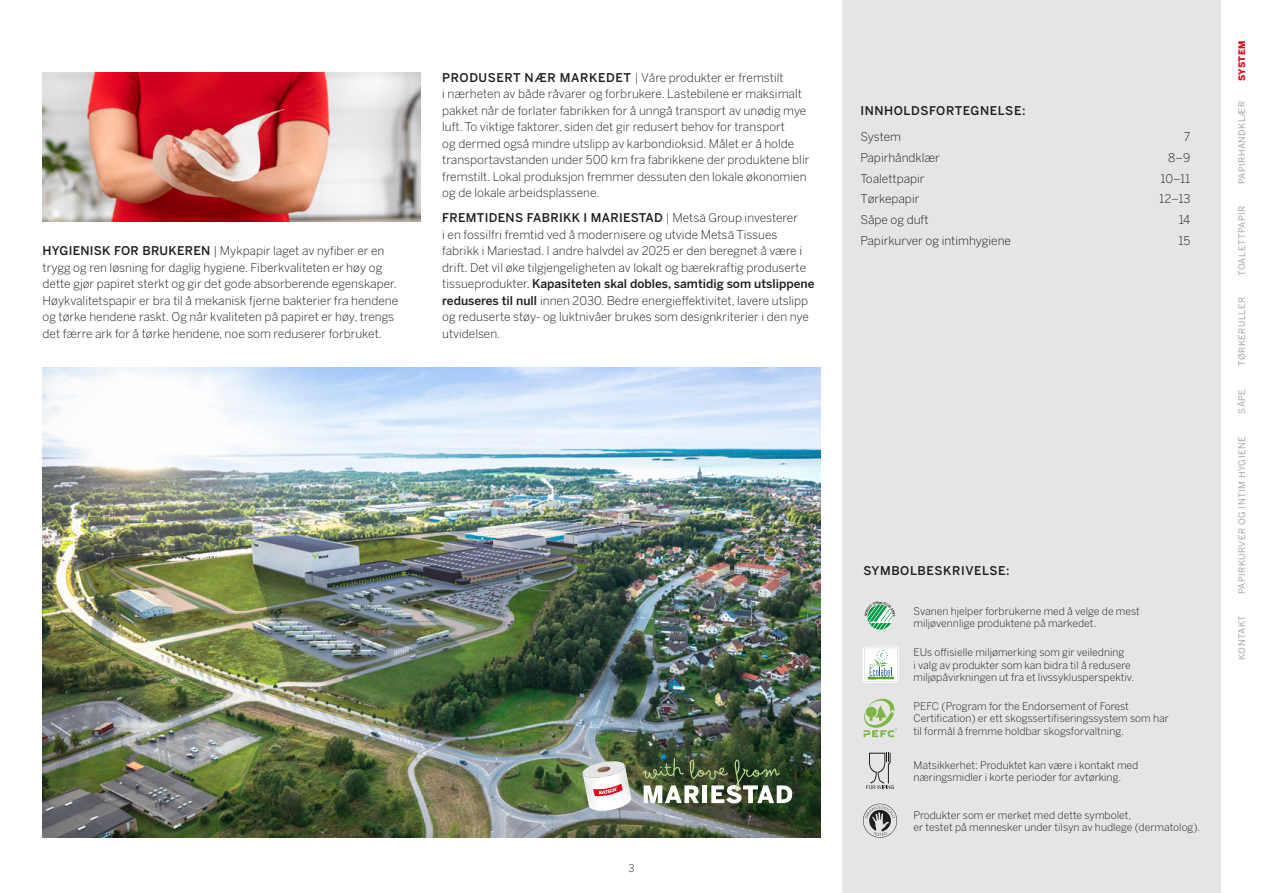
<style>
.page{position:relative;width:1263px;height:893px;background:#fff}
.page>*{position:absolute;margin:0;border:0;box-sizing:border-box;transform-origin:0 0}
.t1{font:300 12px/16.5px "Benton Sans";color:#1d1d1b}
.t2{font:500 12px "Benton Sans";letter-spacing:.05em;color:#1d1d1b}
.t3{font:300 10.5px/12.6px "Benton Sans";color:#1d1d1b}
.t4{font:9px "Benton Sans";letter-spacing:.05em;color:#a1a5a7}
.t5{font:900 9px "Benton Sans";letter-spacing:.03em;color:#dc0d1d}
.s1{font-weight:500}
</style>
<div class="page">
<img style="left:43px;top:368px;width:778px;height:470px">
<div style="left:842px;top:0;width:378px;height:893px;background:#e3e3e3"></div>
<img style="left:43px;top:72px;width:378px;height:150px">
<img style="left:643px;top:758px;width:149px;height:45px">
<svg style="left:583px;top:760px;width:48px;height:51px"></svg>
<svg style="left:866px;top:753px;width:28px;height:36px"></svg>
<svg style="left:863px;top:804px;width:34px;height:34px"></svg>
<div style="left:863px;top:646px;width:36px;height:37px;background:#e0e8f0;border-radius:2px"></div>
<svg style="left:865px;top:648px;width:32px;height:33px"></svg>
<svg style="left:863px;top:699px;width:34px;height:38px"></svg>
<svg style="left:867px;top:604px;width:26px;height:26px"></svg>
<p class="t1" style="left:43px;top:243px;width:357px"><span class="s1">HYGIENISK FOR BRUKEREN</span> | Mykpapir laget av nyfiber er en trygg og ren løsning for daglig hygiene. Fiberkvaliteten er høy og dette gjør papiret sterkt og gir det gode absorberende egenskaper.<br>Høykvalitetspapir er bra til å mekanisk fjerne bakterier fra hendene og tørke hendene raskt. Og når kvaliteten på papiret er høy, trengs det færre ark for å tørke hendene, noe som reduserer forbruket.</p>
<p class="t1" style="left:442px;top:69px;width:369px"><span class="s1">PRODUSERT NÆR MARKEDET</span> | Våre produkter er fremstilt<br>i nærheten av både råvarer og forbrukere. Lastebilene er maksimalt pakket når de forlater fabrikken for å unngå transport av unødig mye luft. To viktige faktorer, siden det gir redusert behov for transport<br>og dermed også mindre utslipp av karbondioksid. Målet er å holde transportavstanden under 500 km fra fabrikkene der produktene blir fremstilt. Lokal produksjon fremmer dessuten den lokale økonomien og de lokale arbeidsplassene.</p>
<p class="t1" style="left:442px;top:210px;width:374px"><span class="s1">FREMTIDENS FABRIKK I MARIESTAD</span> | Metsä Group investerer<br>i en fossilfri fremtid ved å modernisere og utvide Metsä Tissues fabrikk i Mariestad. I andre halvdel av 2025 er den beregnet å være i drift. Det vil øke tilgjengeligheten av lokalt og bærekraftig produserte tissueprodukter. <span class="s1">Kapasiteten skal dobles, samtidig som utslippene reduseres til null</span> innen 2030. Bedre energieffektivitet, lavere utslipp og reduserte støy- og luktnivåer brukes som designkriterier i den nye utvidelsen.</p>
<p class="t3" style="left:628px;top:862px;width:8px">3</p>
<p class="t2" style="left:860px;top:103px;width:167px">INNHOLDSFORTEGNELSE:</p>
<p class="t1" style="left:860px;top:128px;width:42px">System</p>
<p class="t1" style="left:1184px;top:128px;width:8px">7</p>
<p class="t1" style="left:860px;top:149px;width:81px">Papirhåndklær</p>
<p class="t1" style="left:1168px;top:149px;width:24px">8–9</p>
<p class="t1" style="left:860px;top:170px;width:66px">Toalettpapir</p>
<p class="t1" style="left:1160px;top:170px;width:32px">10–11</p>
<p class="t1" style="left:860px;top:191px;width:61px">Tørkepapir</p>
<p class="t1" style="left:1159px;top:191px;width:33px">12–13</p>
<p class="t1" style="left:860px;top:211px;width:70px">Såpe og duft</p>
<p class="t1" style="left:1179px;top:211px;width:13px">14</p>
<p class="t1" style="left:860px;top:232px;width:152px">Papirkurver og intimhygiene</p>
<p class="t1" style="left:1178px;top:232px;width:14px">15</p>
<p class="t2" style="left:863px;top:563px;width:148px">SYMBOLBESKRIVELSE:</p>
<p class="t3" style="left:913px;top:604px;width:228px">Svanen hjelper forbrukerne med å velge de mest miljøvennlige produktene på markedet.</p>
<p class="t3" style="left:913px;top:646px;width:222px">EUs offisielle miljømerking som gir veiledning<br>i valg av produkter som kan bidra til å redusere miljøpåvirkningen ut fra et livssyklusperspektiv.</p>
<p class="t3" style="left:913px;top:699px;width:257px">PEFC (Program for the Endorsement of Forest<br>Certification) er ett skogssertifiseringssystem som har til formål å fremme holdbar skogsforvaltning.</p>
<p class="t3" style="left:913px;top:758px;width:226px">Matsikkerhet: Produktet kan være i kontakt med næringsmidler i korte perioder for avtørking.</p>
<p class="t3" style="left:913px;top:808px;width:288px">Produkter som er merket med dette symbolet,<br>er testet på mennesker under tilsyn av hudlege (dermatolog).</p>
<p class="t5" style="left:1236px;top:81px;width:42px;rotate:-90deg">SYSTEM</p>
<p class="t4" style="left:1237px;top:184px;width:85px;rotate:-90deg">PAPIRHANDKLÆR</p>
<p class="t4" style="left:1237px;top:276px;width:72px;rotate:-90deg">TOALETTPAPIR</p>
<p class="t4" style="left:1237px;top:366px;width:70px;rotate:-90deg">TØRKERULLER</p>
<p class="t4" style="left:1237px;top:414px;width:26px;rotate:-90deg">SÅPE</p>
<p class="t4" style="left:1237px;top:594px;width:159px;rotate:-90deg">PAPIRKURVER OG INTIM HYGIENE</p>
<p class="t4" style="left:1237px;top:660px;width:46px;rotate:-90deg">KONTAKT</p>
</div>
